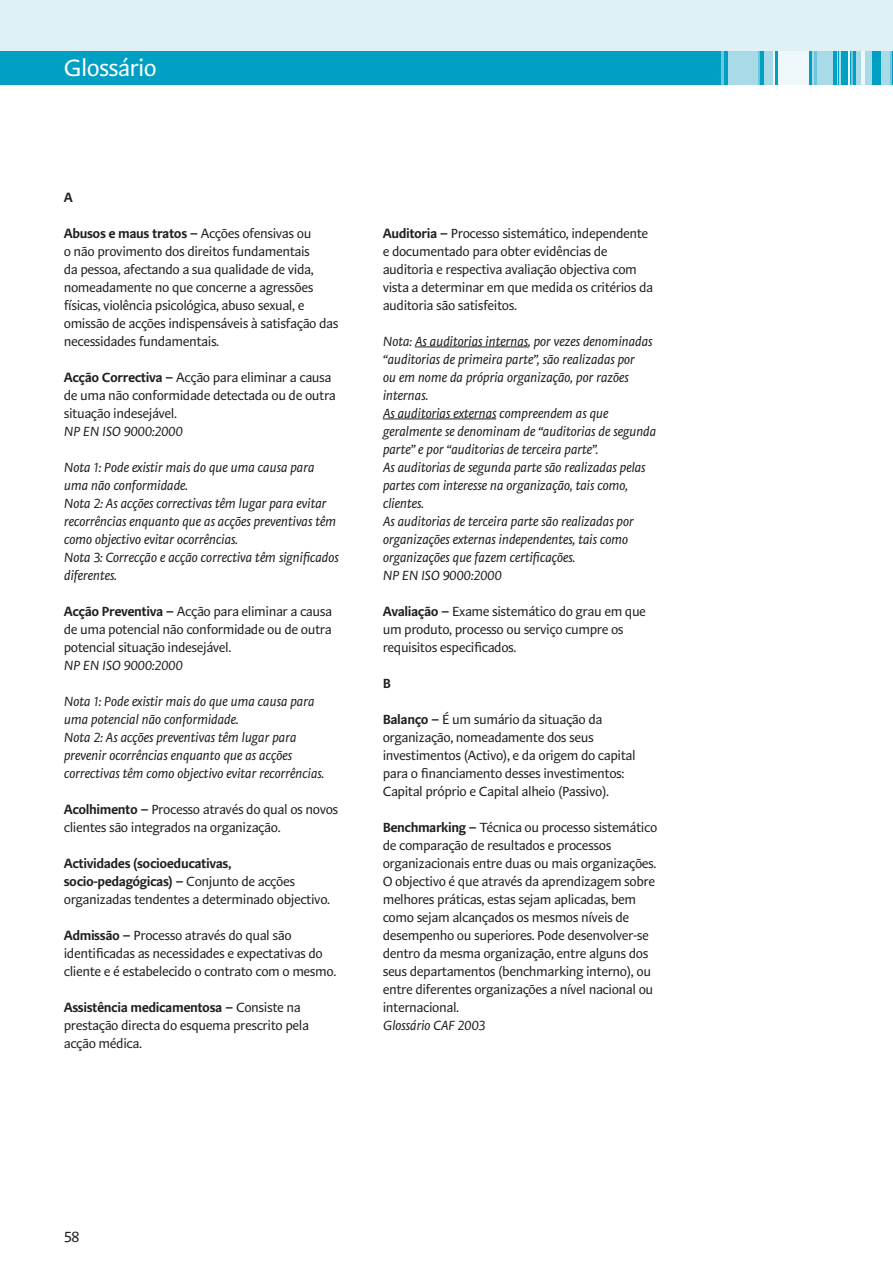
<style>
.page{position:relative;width:893px;height:1263px;background:#fff}
.page>*{position:absolute;margin:0;border:0;box-sizing:border-box;transform-origin:0 0}
.t1{font:24px "Stella Lining";letter-spacing:-.03em;color:#fff}
.t2{font:15px "Stella Lining";color:#231f20}
.t3{font:13.5px/18px "Stella Lining";letter-spacing:-.03em;color:#231f20}
.t4{font:italic 13.5px/18px "Stella Lining";letter-spacing:-.03em;color:#231f20}
.t5{font:700 13.5px "Stella Lining";color:#231f20}
.s1{font-weight:700}
</style>
<div class="page">
<div style="left:0;top:0;width:893px;height:85px;background:#e0f1f5"></div>
<hr style="left:891px;top:52px;width:2px;height:33px;background:#009fc4">
<hr style="left:890px;top:52px;width:1px;height:33px;background:#6ec5dc">
<div style="left:881px;top:52px;width:9px;height:33px;background:#a9dae8"></div>
<div style="left:872px;top:52px;width:9px;height:33px;background:#009fc4"></div>
<div style="left:864px;top:52px;width:8px;height:33px;background:#a9dae8"></div>
<hr style="left:861px;top:52px;width:3px;height:33px;background:#eef7fa">
<div style="left:855px;top:52px;width:6px;height:33px;background:#a9dae8"></div>
<hr style="left:852px;top:52px;width:3px;height:33px;background:#009fc4">
<hr style="left:851px;top:52px;width:1px;height:33px;background:#6ec5dc">
<hr style="left:849px;top:52px;width:2px;height:33px;background:#009fc4">
<hr style="left:848px;top:52px;width:1px;height:33px;background:#eef7fa">
<hr style="left:846px;top:52px;width:2px;height:33px;background:#009fc4">
<div style="left:840px;top:52px;width:6px;height:33px;background:#009fc4"></div>
<hr style="left:839px;top:52px;width:1px;height:33px;background:#a9dae8">
<hr style="left:837px;top:52px;width:2px;height:33px;background:#009fc4">
<hr style="left:836px;top:52px;width:2px;height:33px;background:#a9dae8">
<hr style="left:833px;top:52px;width:3px;height:33px;background:#009fc4">
<div style="left:817px;top:52px;width:16px;height:33px;background:#a9dae8"></div>
<svg style="left:813px;top:52px;width:4px;height:33px"></svg>
<hr style="left:812px;top:52px;width:1px;height:33px;background:#a9dae8">
<hr style="left:809px;top:52px;width:3px;height:33px;background:#009fc4">
<div style="left:777px;top:52px;width:32px;height:33px;background:#eef7fa"></div>
<hr style="left:774px;top:52px;width:3px;height:33px;background:#009fc4">
<hr style="left:773px;top:52px;width:1px;height:33px;background:#eef7fa">
<div style="left:764px;top:52px;width:9px;height:33px;background:#a9dae8"></div>
<hr style="left:760px;top:52px;width:4px;height:33px;background:#009fc4">
<hr style="left:758px;top:52px;width:2px;height:33px;background:#6ec5dc">
<div style="left:728px;top:52px;width:30px;height:33px;background:#a9dae8"></div>
<hr style="left:724px;top:52px;width:4px;height:33px;background:#009fc4">
<hr style="left:721px;top:52px;width:3px;height:33px;background:#6ec5dc">
<div style="left:0;top:52px;width:721px;height:33px;background:#009fc4"></div>
<hr style="left:415px;top:346px;width:113px;height:1px;background:#231f20">
<hr style="left:383px;top:418px;width:113px;height:1px;background:#231f20">
<h1 class="t1" style="left:64px;top:54px;width:95px">Glossário</h1>
<p class="t5" style="left:64px;top:189px;width:11px">A</p>
<p class="t3" style="left:64px;top:224px;width:276px"><span class="s1">Abusos e maus tratos –</span> Acções ofensivas ou<br>o não provimento dos direitos fundamentais<br>da pessoa, afectando a sua qualidade de vida, nomeadamente no que concerne a agressões físicas, violência psicológica, abuso sexual, e omissão de acções indispensáveis à satisfação das necessidades fundamentais.</p>
<p class="t3" style="left:64px;top:368px;width:274px"><span class="s1">Acção Correctiva –</span> Acção para eliminar a causa de uma não conformidade detectada ou de outra situação indesejável.</p>
<p class="t4" style="left:64px;top:422px;width:121px">NP EN ISO 9000:2000</p>
<p class="t4" style="left:64px;top:458px;width:277px">Nota 1: Pode existir mais do que uma causa para uma não conformidade.<br>Nota 2: As acções correctivas têm lugar para evitar recorrências enquanto que as acções preventivas têm como objectivo evitar ocorrências.<br>Nota 3: Correcção e acção correctiva têm significados diferentes.</p>
<p class="t3" style="left:64px;top:602px;width:270px;text-align:justify"><span class="s1">Acção Preventiva –</span> Acção para eliminar a causa de uma potencial não conformidade ou de outra potencial situação indesejável.</p>
<p class="t4" style="left:64px;top:656px;width:121px">NP EN ISO 9000:2000</p>
<p class="t4" style="left:64px;top:692px;width:262px">Nota 1: Pode existir mais do que uma causa para uma potencial não conformidade.<br>Nota 2: As acções preventivas têm lugar para prevenir ocorrências enquanto que as acções correctivas têm como objectivo evitar recorrências.</p>
<p class="t3" style="left:64px;top:800px;width:276px"><span class="s1">Acolhimento –</span> Processo através do qual os novos clientes são integrados na organização.</p>
<p class="t3" style="left:64px;top:854px;width:268px"><span class="s1">Actividades (socioeducativas, socio-pedagógicas) –</span> Conjunto de acções organizadas tendentes a determinado objectivo.</p>
<p class="t3" style="left:64px;top:926px;width:274px"><span class="s1">Admissão –</span> Processo através do qual são identificadas as necessidades e expectativas do cliente e é estabelecido o contrato com o mesmo.</p>
<p class="t3" style="left:64px;top:998px;width:247px"><span class="s1">Assistência medicamentosa –</span> Consiste na prestação directa do esquema prescrito pela acção médica.</p>
<p class="t3" style="left:383px;top:224px;width:272px"><span class="s1">Auditoria –</span> Processo sistemático, independente e documentado para obter evidências de auditoria e respectiva avaliação objectiva com vista a determinar em que medida os critérios da auditoria são satisfeitos.</p>
<p class="t4" style="left:383px;top:332px;width:275px">Nota: As auditorias internas, por vezes denominadas “auditorias de primeira parte”, são realizadas por<br>ou em nome da própria organização, por razões internas.<br>As auditorias externas compreendem as que geralmente se denominam de “auditorias de segunda parte” e por “auditorias de terceira parte”.<br>As auditorias de segunda parte são realizadas pelas partes com interesse na organização, tais como, clientes.<br>As auditorias de terceira parte são realizadas por organizações externas independentes, tais como organizações que fazem certificações.<br>NP EN ISO 9000:2000</p>
<p class="t3" style="left:383px;top:602px;width:265px"><span class="s1">Avaliação –</span> Exame sistemático do grau em que um produto, processo ou serviço cumpre os requisitos especificados.</p>
<p class="t5" style="left:383px;top:675px;width:10px">B</p>
<p class="t3" style="left:383px;top:710px;width:255px"><span class="s1">Balanço –</span> É um sumário da situação da organização, nomeadamente dos seus investimentos (Activo), e da origem do capital para o financiamento desses investimentos:<br>Capital próprio e Capital alheio (Passivo).</p>
<p class="t3" style="left:383px;top:818px;width:276px"><span class="s1">Benchmarking –</span> Técnica ou processo sistemático de comparação de resultados e processos organizacionais entre duas ou mais organizações.<br>O objectivo é que através da aprendizagem sobre melhores práticas, estas sejam aplicadas, bem como sejam alcançados os mesmos níveis de desempenho ou superiores. Pode desenvolver-se dentro da mesma organização, entre alguns dos seus departamentos (benchmarking interno), ou entre diferentes organizações a nível nacional ou internacional.</p>
<p class="t4" style="left:383px;top:1016px;width:104px">Glossário CAF 2003</p>
<p class="t2" style="left:64px;top:1229px;width:17px">58</p>
</div>
